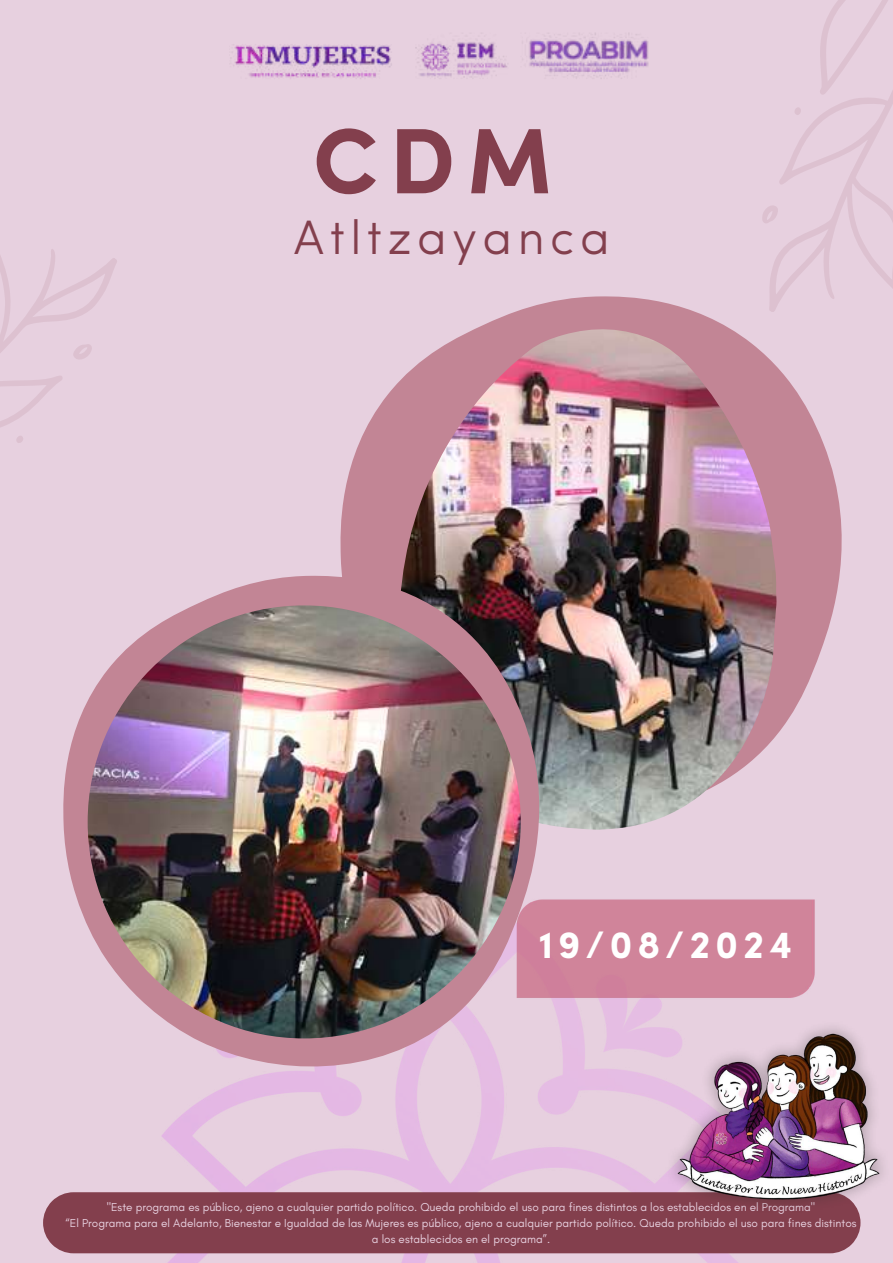
<style>
.page{position:relative;width:893px;height:1263px;background:#e7d0df}
.page>*{position:absolute;margin:0;border:0;box-sizing:border-box;transform-origin:0 0}
.t1{font:700 93.07px "Sofia Pro";color:#833f4d}
.t2{font:300 48.45px "Sofia Pro";letter-spacing:.115em;color:#833f4d}
.t3{font:700 38.4px "Sofia Pro";letter-spacing:.125em;color:#fff}
.t4{font:11.7px/16.4px "Glacial Indifference";color:#e7d0df;text-align:center}
</style>
<div class="page">
<svg style="left:762px;top:0;width:131px;height:296px"></svg>
<img style="left:161px;top:1010px;width:578px;height:253px">
<img style="left:232px;top:33px;width:417px;height:46px">
<svg style="left:0;top:249px;width:117px;height:194px"></svg>
<div style="left:43px;top:1192px;width:817px;height:61px;background:#833f4d"></div>
<img style="left:665px;top:1010px;width:218px;height:219px">
<svg style="left:340px;top:296px;width:502px;height:440px;fill:#c28595"></svg>
<img style="left:399px;top:329px;width:377px;height:500px">
<svg style="left:63px;top:576px;width:494px;height:503px"></svg>
<img style="left:88px;top:605px;width:433px;height:433px;border-radius:50%">
<img style="left:482px;top:888px;width:333px;height:122px">
<h1 class="t1" style="left:313px;top:123px;width:241px">CDM</h1>
<h2 class="t2" style="left:294px;top:218px;width:318px">Atltzayanca</h2>
<h3 class="t3" style="left:539px;top:929px;width:255px">19/08/2024</h3>
<p class="t4" style="left:66px;top:1198px;width:792px">"Este programa es público, ajeno a cualquier partido político. Queda prohibido el uso para fines distintos a los establecidos en el Programa"<br>“El Programa para el Adelanto, Bienestar e Igualdad de las Mujeres es público, ajeno a cualquier partido político. Queda prohibido el uso para fines distintos a los establecidos en el programa”.</p>
</div>
